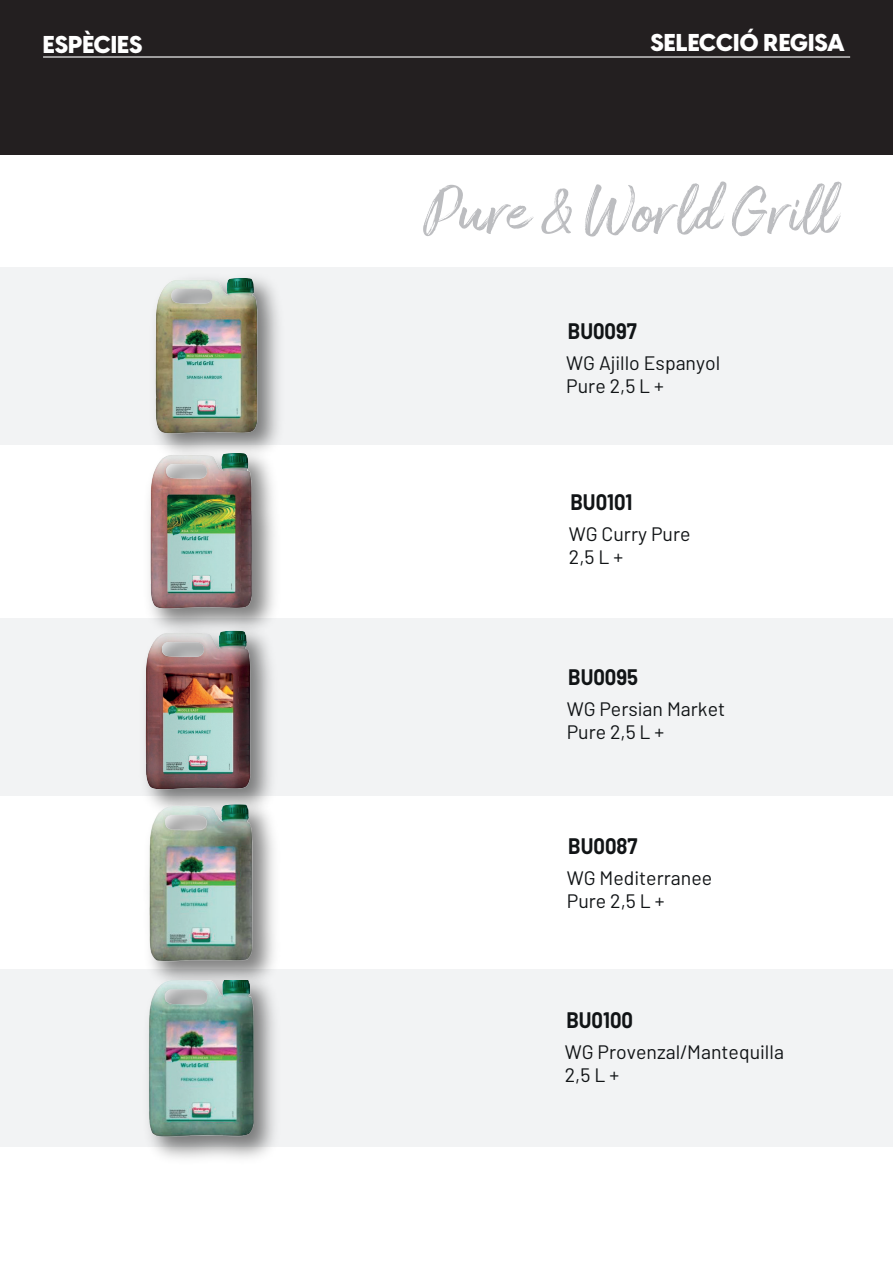
<style>
.page{position:relative;width:893px;height:1263px;background:#fff}
.page>*{position:absolute;margin:0;border:0;box-sizing:border-box;transform-origin:0 0}
.t1{font:64.5px "Amithen";color:#bcbdc0}
.t2{font:800 24px "Visby CF";color:#fff}
.t3{font:700 22.5px "Barlow";color:#111416;scale:.9 1}
.t4{font:19.5px/23.4px "Barlow";color:#111416}
</style>
<div class="page">
<div style="left:0;top:969px;width:893px;height:177px;background:#f2f3f4"></div>
<div style="left:0;top:618px;width:893px;height:177px;background:#f2f3f4"></div>
<div style="left:0;top:267px;width:893px;height:177px;background:#f2f3f4"></div>
<div style="left:0;top:0;width:892px;height:154px;background:#231f20"></div>
<hr style="left:43px;top:56px;width:807px;height:2px;background:#fff">
<img style="left:152px;top:274px;width:108px;height:163px">
<img style="left:146px;top:451px;width:111px;height:160px">
<img style="left:142px;top:628px;width:114px;height:164px">
<img style="left:143px;top:802px;width:116px;height:162px">
<img style="left:145px;top:980px;width:114px;height:160px">
<p class="t2" style="left:43px;top:26px;width:101px">ESPÈCIES</p>
<p class="t2" style="left:650px;top:23px;width:196px">SELECCIÓ REGISA</p>
<h1 class="t1" style="left:423px;top:172px;width:420px">Pure &amp; World Grill</h1>
<p class="t3" style="left:568px;top:317px;width:78px">BU0097</p>
<p class="t4" style="left:566px;top:351px;width:155px">WG Ajillo Espanyol<br>Pure 2,5 L +</p>
<p class="t3" style="left:570px;top:488px;width:70px">BU0101</p>
<p class="t4" style="left:569px;top:521px;width:123px">WG Curry Pure<br>2,5 L +</p>
<p class="t3" style="left:568px;top:663px;width:79px">BU0095</p>
<p class="t4" style="left:567px;top:697px;width:160px">WG Persian Market<br>Pure 2,5 L +</p>
<p class="t3" style="left:568px;top:832px;width:79px">BU0087</p>
<p class="t4" style="left:567px;top:866px;width:147px">WG Mediterranee<br>Pure 2,5 L +</p>
<p class="t3" style="left:566px;top:1006px;width:76px">BU0100</p>
<p class="t4" style="left:565px;top:1039px;width:221px">WG Provenzal/Mantequilla<br>2,5 L +</p>
</div>
